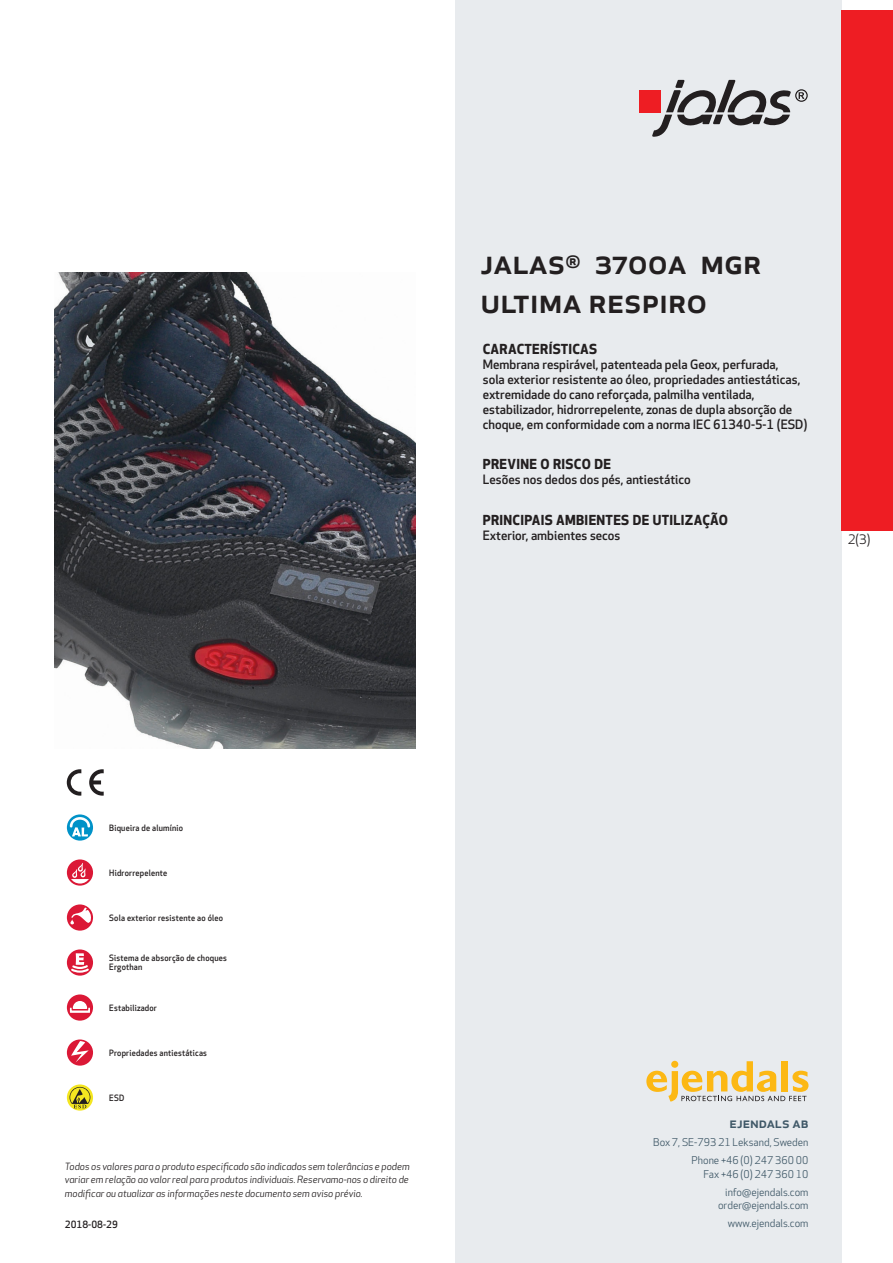
<style>
.page{position:relative;width:893px;height:1263px;background:#fff}
.page>*{position:absolute;margin:0;border:0;box-sizing:border-box;transform-origin:0 0}
.prodname{font:500 34.5px/39px "Apex New";color:#231f20}
.t1{font:500 15px "Apex New";color:#405968}
.Funktion_body{font:700 13.5px "Apex New";letter-spacing:.025em;color:#231f20}
.t2{font:12.75px "Apex New";color:#231f20}
.Funktion_body-2{font:500 12.6px/15px "Apex New";color:#231f20}
.t3{font:10.5px/18px "Apex New";color:#405968;text-align:right}
.t4{font:italic 9.75px/13.5px "Apex New";color:#231f20;text-align:justify}
.Sidfot_datum{font:500 9.75px "Apex New";color:#231f20}
.Artikel{font:500 8.55px/9px "Apex New";letter-spacing:.025em;color:#231f20;scale:.95 1}
</style>
<div class="page">
<div style="left:455px;top:0;width:387px;height:1263px;background:#e8ebee"></div>
<svg style="left:646px;top:1061px;width:162px;height:40px"></svg>
<div style="left:842px;top:11px;width:51px;height:520px;background:#ee1d23"></div>
<div style="left:639px;top:90px;width:22px;height:22px;background:#ee1d23"></div>
<svg style="left:652px;top:80px;width:156px;height:57px"></svg>
<svg style="left:67px;top:814px;width:26px;height:27px"></svg>
<svg style="left:70px;top:817px;width:20px;height:19px"></svg>
<svg style="left:67px;top:859px;width:26px;height:27px"></svg>
<svg style="left:71px;top:863px;width:18px;height:20px"></svg>
<svg style="left:67px;top:904px;width:26px;height:27px"></svg>
<svg style="left:70px;top:907px;width:21px;height:17px"></svg>
<svg style="left:67px;top:949px;width:26px;height:27px"></svg>
<svg style="left:69px;top:953px;width:22px;height:21px"></svg>
<div style="left:67px;top:994px;width:26px;height:27px;background:#db1836;border-radius:50%"></div>
<svg style="left:70px;top:1001px;width:20px;height:12px"></svg>
<svg style="left:67px;top:1039px;width:26px;height:27px"></svg>
<svg style="left:71px;top:1041px;width:18px;height:21px"></svg>
<svg style="left:67px;top:1084px;width:26px;height:26px"></svg>
<svg style="left:70px;top:1087px;width:20px;height:21px"></svg>
<svg style="left:89px;top:769px;width:15px;height:27px"></svg>
<svg style="left:67px;top:769px;width:14px;height:27px"></svg>
<img style="left:54px;top:272px;width:361px;height:476px">
<p class="prodname" style="left:480px;top:241px;width:283px">JALAS<sup>®</sup> 3700a MGR<br>Ultima Respiro</p>
<p class="Funktion_body" style="left:483px;top:339px;width:116px">CARACTERÍSTICAS</p>
<p class="Funktion_body-2" style="left:483px;top:356px;width:326px">Membrana respirável, patenteada pela Geox, perfurada,<br>sola exterior resistente ao óleo, propriedades antiestáticas, extremidade do cano reforçada, palmilha ventilada, estabilizador, hidrorrepelente, zonas de dupla absorção de choque, em conformidade com a norma IEC 61340-5-1 (ESD)</p>
<p class="Funktion_body" style="left:483px;top:455px;width:130px">PREVINE O RISCO DE</p>
<p class="Funktion_body-2" style="left:483px;top:472px;width:209px">Lesões nos dedos dos pés, antiestático</p>
<p class="Funktion_body" style="left:483px;top:510px;width:247px">PRINCIPAIS AMBIENTES DE UTILIZAÇÃO</p>
<p class="Funktion_body-2" style="left:483px;top:528px;width:139px">Exterior, ambientes secos</p>
<p class="t2" style="left:848px;top:531px;width:24px">2(3)</p>
<p class="Artikel" style="left:109px;top:823px;width:79px">Biqueira de alumínio</p>
<p class="Artikel" style="left:109px;top:868px;width:63px">Hidrorrepelente</p>
<p class="Artikel" style="left:109px;top:913px;width:121px">Sola exterior resistente ao óleo</p>
<p class="Artikel" style="left:109px;top:954px;width:125px">Sistema de absorção de choques<br>Ergothan</p>
<p class="Artikel" style="left:109px;top:1003px;width:52px">Estabilizador</p>
<p class="Artikel" style="left:109px;top:1048px;width:104px">Propriedades antiestáticas</p>
<p class="Artikel" style="left:109px;top:1093px;width:17px">ESD</p>
<p class="t4" style="left:65px;top:1159px;width:346px">Todos os valores para o produto especificado são indicados sem tolerâncias e podem variar em relação ao valor real para produtos individuais. Reservamo-nos o direito de modificar ou atualizar as informações neste documento sem aviso prévio.</p>
<p class="Sidfot_datum" style="left:65px;top:1218px;width:54px">2018-08-29</p>
<p class="t1" style="left:729px;top:1113px;width:80px">ejendals ab</p>
<p class="t3" style="left:653px;top:1133px;width:157px">Box 7, SE-793 21 Leksand, Sweden<br>Phone +46 (0) 247 360 00</p>
<p class="t3" style="left:703px;top:1165px;width:107px">Fax +46 (0) 247 360 10 info@ejendals.com</p>
<p class="t3" style="left:718px;top:1196px;width:92px">order@ejendals.com</p>
<p class="t3" style="left:728px;top:1215px;width:82px">www.ejendals.com</p>
</div>
